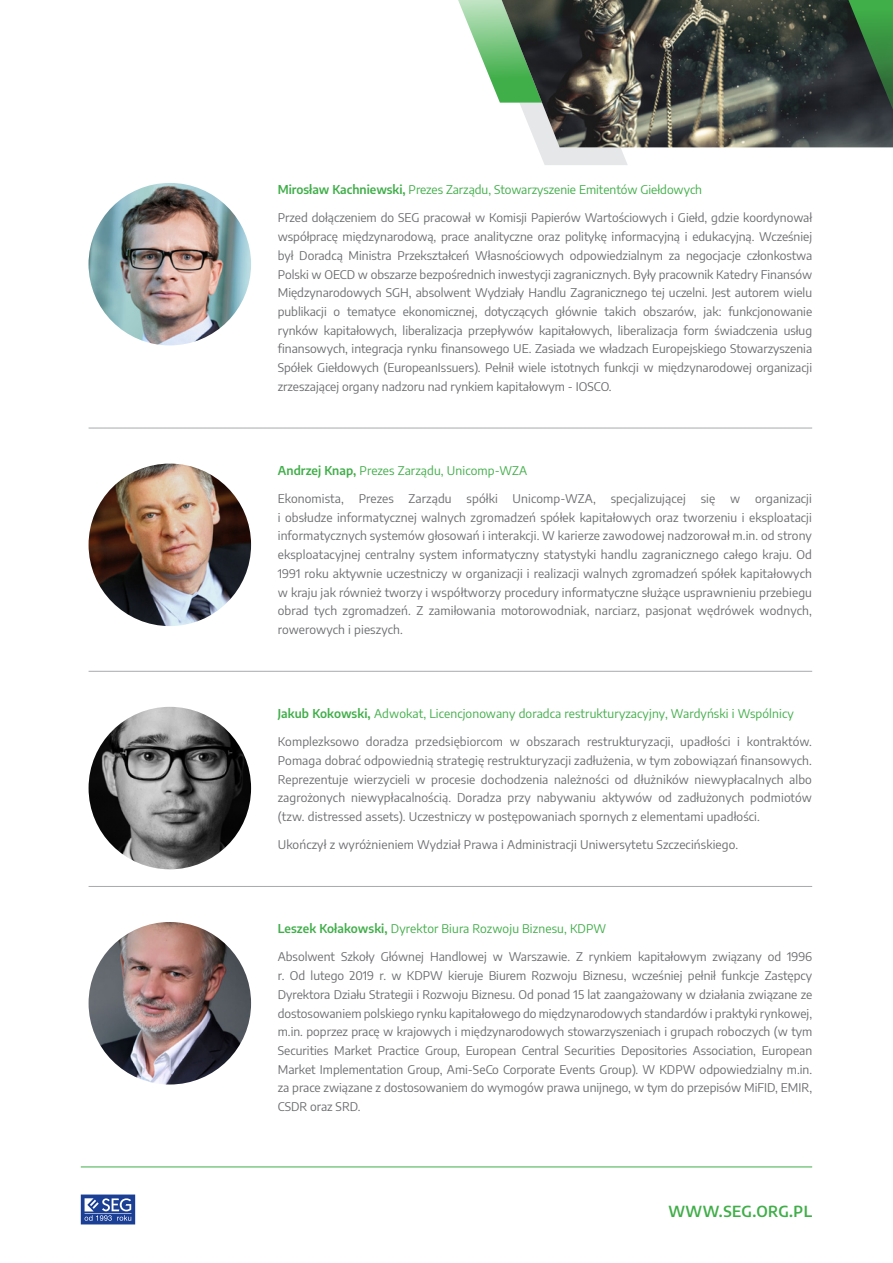
<style>
.page{position:relative;width:893px;height:1263px;background:#fff}
.page>*{position:absolute;margin:0;border:0;box-sizing:border-box;transform-origin:0 0}
.t1{font:600 15px "Encode Sans";letter-spacing:.03em;color:#40ae49}
.txt_opisy{font:12px/18.8px "Encode Sans";letter-spacing:.005em;color:#6c6d70;text-align:justify}
.imie_nazwisko__z_lin{font:12px "Encode Sans";letter-spacing:.01em;color:#40ae49}
.imie_nazwisko{font:12px "Encode Sans";color:#40ae49}
.s1{font-weight:600}
</style>
<div class="page">
<svg style="left:458px;top:0;width:204px;height:165px"></svg>
<svg style="left:81px;top:1194px;width:54px;height:30px;background:#516cad"></svg>
<hr style="left:81px;top:1166px;width:731px;height:1px;background:#40ae49">
<img style="left:493px;top:0;width:343px;height:147px">
<svg style="left:836px;top:0;width:57px;height:148px;background:#32503a"></svg>
<hr style="left:89px;top:428px;width:723px;height:1px;background:#a8a9ad">
<hr style="left:89px;top:671px;width:723px;height:1px;background:#a8a9ad">
<hr style="left:89px;top:886px;width:723px;height:1px;background:#a8a9ad">
<img style="left:89px;top:183px;width:162px;height:162px;border-radius:81px">
<img style="left:89px;top:464px;width:162px;height:162px;border-radius:81px">
<img style="left:89px;top:707px;width:162px;height:162px;border-radius:81px">
<img style="left:89px;top:922px;width:162px;height:162px;border-radius:81px">
<p class="imie_nazwisko" style="left:278px;top:181px;width:426px"><span class="s1">Mirosław Kachniewski,</span> Prezes Zarządu, Stowarzyszenie Emitentów Giełdowych</p>
<p class="txt_opisy" style="left:278px;top:208px;width:536px">Przed dołączeniem do SEG pracował w Komisji Papierów Wartościowych i Giełd, gdzie koordynował współpracę międzynarodową, prace analityczne oraz politykę informacyjną i edukacyjną. Wcześniej był Doradcą Ministra Przekształceń Własnościowych odpowiedzialnym za negocjacje członkostwa Polski w OECD w obszarze bezpośrednich inwestycji zagranicznych. Były pracownik Katedry Finansów Międzynarodowych SGH, absolwent Wydziały Handlu Zagranicznego tej uczelni. Jest autorem wielu publikacji o tematyce ekonomicznej, dotyczących głównie takich obszarów, jak: funkcjonowanie rynków kapitałowych, liberalizacja przepływów kapitałowych, liberalizacja form świadczenia usług finansowych, integracja rynku finansowego UE. Zasiada we władzach Europejskiego Stowarzyszenia Spółek Giełdowych (EuropeanIssuers). Pełnił wiele istotnych funkcji w międzynarodowej organizacji zrzeszającej organy nadzoru nad rynkiem kapitałowym - IOSCO.</p>
<p class="imie_nazwisko__z_lin" style="left:278px;top:462px;width:251px"><span class="s1">Andrzej Knap,</span> Prezes Zarządu, Unicomp-WZA</p>
<p class="txt_opisy" style="left:278px;top:489px;width:536px">Ekonomista, Prezes Zarządu spółki Unicomp-WZA, specjalizującej się w organizacji i obsłudze informatycznej walnych zgromadzeń spółek kapitałowych oraz tworzeniu i eksploatacji informatycznych systemów głosowań i interakcji. W karierze zawodowej nadzorował m.in. od strony eksploatacyjnej centralny system informatyczny statystyki handlu zagranicznego całego kraju. Od 1991 roku aktywnie uczestniczy w organizacji i realizacji walnych zgromadzeń spółek kapitałowych w kraju jak również tworzy i współtworzy procedury informatyczne służące usprawnieniu przebiegu obrad tych zgromadzeń. Z zamiłowania motorowodniak, narciarz, pasjonat wędrówek wodnych, rowerowych i pieszych.</p>
<p class="imie_nazwisko__z_lin" style="left:278px;top:705px;width:517px"><span class="s1">Jakub Kokowski,</span> Adwokat, Licencjonowany doradca restrukturyzacyjny, Wardyński i Wspólnicy</p>
<p class="txt_opisy" style="left:278px;top:732px;width:536px">Komplezksowo doradza przedsiębiorcom w obszarach restrukturyzacji, upadłości i kontraktów.<br>Pomaga dobrać odpowiednią strategię restrukturyzacji zadłużenia, w tym zobowiązań finansowych.<br>Reprezentuje wierzycieli w procesie dochodzenia należności od dłużników niewypłacalnych albo zagrożonych niewypłacalnością. Doradza przy nabywaniu aktywów od zadłużonych podmiotów (tzw. distressed assets). Uczestniczy w postępowaniach spornych z elementami upadłości.</p>
<p class="txt_opisy" style="left:278px;top:835px;width:462px">Ukończył z wyróżnieniem Wydział Prawa i Administracji Uniwersytetu Szczecińskiego.</p>
<p class="imie_nazwisko__z_lin" style="left:278px;top:920px;width:330px"><span class="s1">Leszek Kołakowski,</span> Dyrektor Biura Rozwoju Biznesu, KDPW</p>
<p class="txt_opisy" style="left:278px;top:947px;width:536px">Absolwent Szkoły Głównej Handlowej w Warszawie. Z rynkiem kapitałowym związany od 1996 r. Od lutego 2019 r. w KDPW kieruje Biurem Rozwoju Biznesu, wcześniej pełnił funkcje Zastępcy Dyrektora Działu Strategii i Rozwoju Biznesu. Od ponad 15 lat zaangażowany w działania związane ze dostosowaniem polskiego rynku kapitałowego do międzynarodowych standardów i praktyki rynkowej, m.in. poprzez pracę w krajowych i międzynarodowych stowarzyszeniach i grupach roboczych (w tym Securities Market Practice Group, European Central Securities Depositories Association, European Market Implementation Group, Ami-SeCo Corporate Events Group). W KDPW odpowiedzialny m.in. za prace związane z dostosowaniem do wymogów prawa unijnego, w tym do przepisów MiFID, EMIR, CSDR oraz SRD.</p>
<p class="t1" style="left:668px;top:1200px;width:145px">WWW.SEG.ORG.PL</p>
</div>
